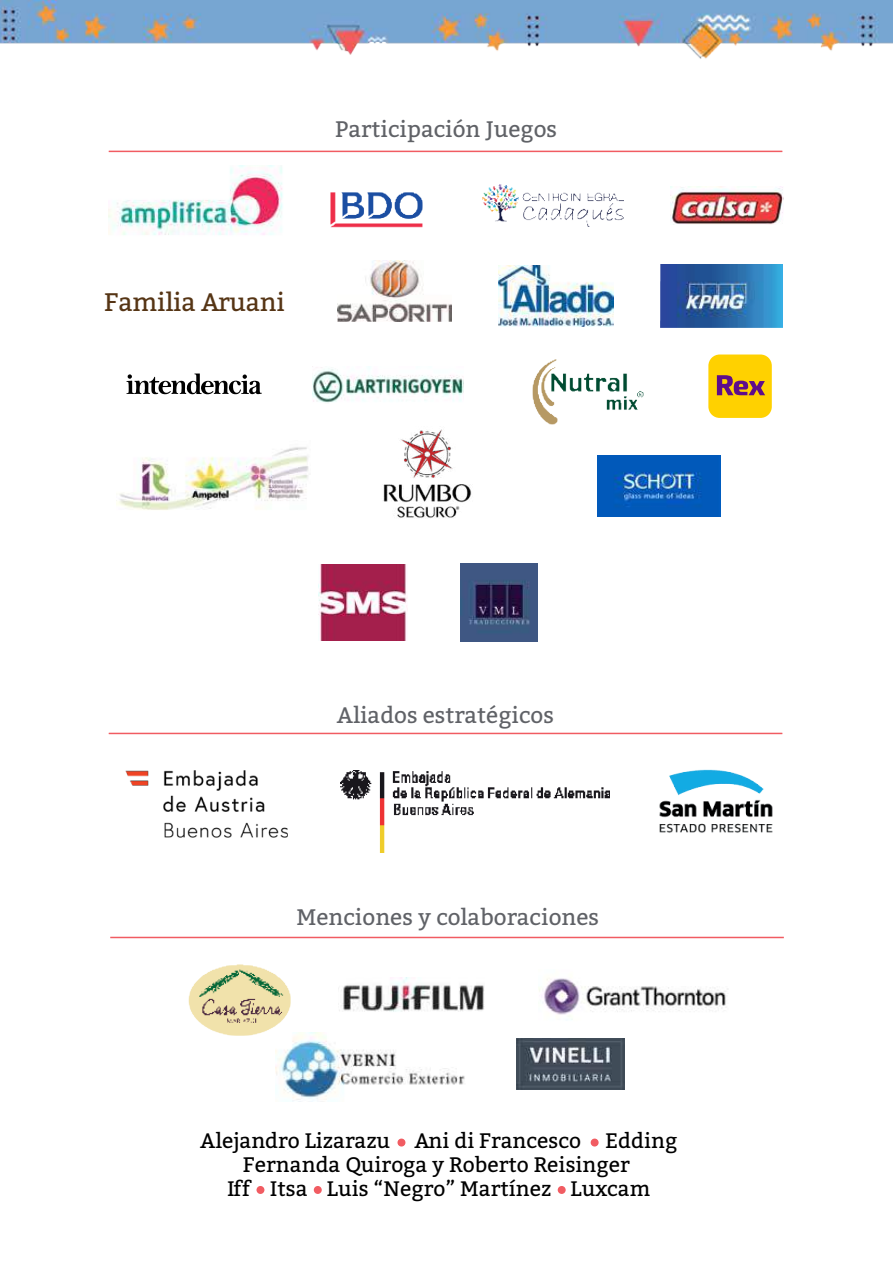
<style>
.page{position:relative;width:893px;height:1263px;background:#fff}
.page>*{position:absolute;margin:0;border:0;box-sizing:border-box;transform-origin:0 0}
.t1{font:25.35px "Bitter";letter-spacing:-.01em;color:#563515}
.t2{font:22.5px "Bitter";color:#606267}
.t3{font:21px/24px "Bitter";color:#000;text-align:center}
</style>
<div class="page">
<hr style="left:109px;top:151px;width:673px;height:1px;background:#f15c62">
<img style="left:109px;top:166px;width:174px;height:69px">
<img style="left:330px;top:192px;width:93px;height:36px">
<img style="left:483px;top:184px;width:140px;height:43px">
<img style="left:337px;top:260px;width:115px;height:62px">
<img style="left:499px;top:266px;width:114px;height:61px">
<img style="left:660px;top:265px;width:123px;height:62px">
<svg style="left:126px;top:373px;width:136px;height:22px"></svg>
<img style="left:312px;top:367px;width:152px;height:36px">
<img style="left:532px;top:359px;width:112px;height:66px">
<svg style="left:708px;top:354px;width:64px;height:64px;background:#e9b91d"></svg>
<img style="left:383px;top:429px;width:89px;height:89px">
<img style="left:597px;top:455px;width:123px;height:62px">
<img style="left:319px;top:565px;width:89px;height:76px">
<img style="left:460px;top:564px;width:78px;height:77px">
<img style="left:341px;top:770px;width:269px;height:82px">
<img style="left:125px;top:770px;width:163px;height:68px">
<img style="left:627px;top:732px;width:156px;height:101px">
<hr style="left:109px;top:733px;width:673px;height:1px;background:#f15c62">
<hr style="left:110px;top:937px;width:674px;height:1px;background:#f15c62">
<img style="left:188px;top:964px;width:103px;height:72px">
<img style="left:516px;top:1039px;width:108px;height:51px">
<img style="left:338px;top:977px;width:146px;height:35px">
<img style="left:539px;top:978px;width:189px;height:37px">
<img style="left:275px;top:1033px;width:190px;height:69px">
<div style="left:398px;top:1139px;width:7px;height:7px;background:#f15c62;border-radius:50%"></div>
<div style="left:397px;top:1138px;width:8px;height:8px;border:2px solid #f15c62;border-radius:50%"></div>
<div style="left:591px;top:1139px;width:7px;height:7px;background:#f15c62;border-radius:50%"></div>
<div style="left:591px;top:1138px;width:8px;height:8px;border:2px solid #f15c62;border-radius:50%"></div>
<div style="left:257px;top:1187px;width:7px;height:6px;background:#f15c62;border-radius:50%"></div>
<div style="left:256px;top:1186px;width:8px;height:8px;border:2px solid #f15c62;border-radius:50%"></div>
<div style="left:314px;top:1186px;width:8px;height:8px;border:2px solid #f15c62;border-radius:50%"></div>
<div style="left:558px;top:1187px;width:7px;height:6px;background:#f15c62;border-radius:50%"></div>
<div style="left:558px;top:1186px;width:8px;height:8px;border:2px solid #f15c62;border-radius:50%"></div>
<img style="left:671px;top:186px;width:113px;height:38px">
<img style="left:117px;top:447px;width:192px;height:63px">
<img style="left:0;top:0;width:893px;height:59px">
<p class="t2" style="left:335px;top:115px;width:223px">Participación Juegos</p>
<p class="t1" style="left:104px;top:286px;width:182px">Familia Aruani</p>
<p class="t2" style="left:337px;top:701px;width:219px">Aliados estratégicos</p>
<p class="t2" style="left:296px;top:902px;width:304px">Menciones y colaboraciones</p>
<p class="t3" style="left:200px;top:1129px;width:479px">Alejandro Lizarazu Ani di Francesco Edding<br>Fernanda Quiroga y Roberto Reisinger<br>Iff Itsa Luis “Negro” Martínez Luxcam</p>
</div>
